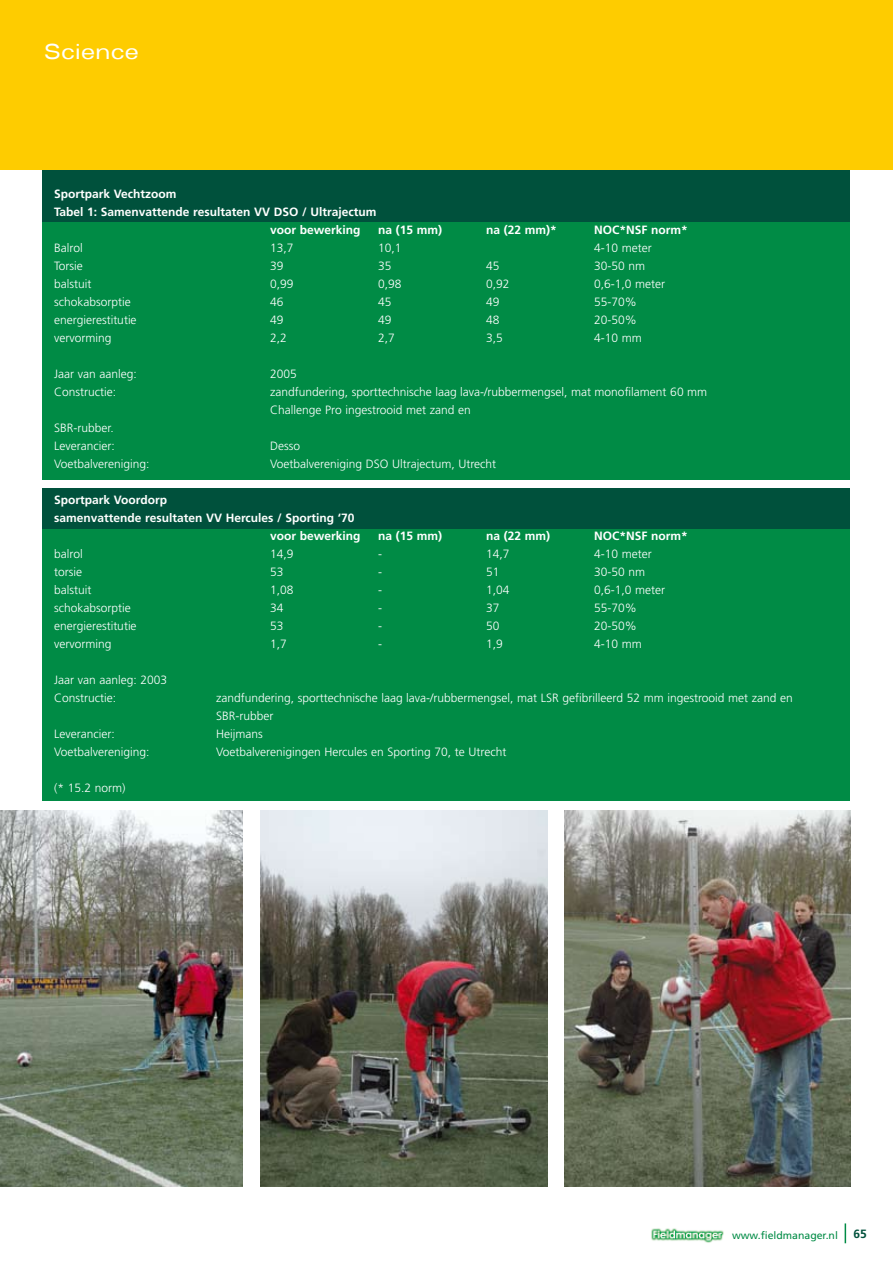
<style>
.page{position:relative;width:893px;height:1263px;background:#fff}
.page>*{position:absolute;margin:0;border:0;box-sizing:border-box;transform-origin:0 0}
.t1{font:expanded 21px "Univers";color:#fff}
.t2{font:300 12px/18px "Frutiger";color:#fff}
.t3{font:700 12px "Frutiger";color:#fff}
.t4{font:700 12px "Frutiger";color:#00513c}
.t5{font:10.5px "Frutiger";color:#008b45}
</style>
<div class="page">
<svg style="left:845px;top:1223px;width:1px;height:20px"></svg>
<img style="left:651px;top:1228px;width:73px;height:15px">
<div style="left:43px;top:167px;width:807px;height:313px;background:#008b45"></div>
<div style="left:43px;top:167px;width:807px;height:55px;background:#00513c"></div>
<div style="left:0;top:0;width:893px;height:170px;background:#fecc00"></div>
<div style="left:43px;top:488px;width:807px;height:313px;background:#008b45"></div>
<div style="left:43px;top:488px;width:807px;height:40px;background:#00513c"></div>
<img style="left:261px;top:810px;width:286px;height:376px">
<img style="left:564px;top:810px;width:286px;height:376px">
<img style="left:0;top:810px;width:242px;height:376px">
<h1 class="t1" style="left:44px;top:39px;width:96px">Science</h1>
<p class="t3" style="left:54px;top:187px;width:124px">Sportpark Vechtzoom</p>
<p class="t3" style="left:54px;top:205px;width:324px">Tabel 1: Samenvattende resultaten VV DSO / Ultrajectum</p>
<p class="t3" style="left:270px;top:223px;width:92px">voor bewerking</p>
<p class="t3" style="left:378px;top:223px;width:66px">na (15 mm)</p>
<p class="t3" style="left:486px;top:223px;width:72px">na (22 mm)*</p>
<p class="t3" style="left:594px;top:223px;width:95px">NOC*NSF norm*</p>
<p class="t2" style="left:54px;top:239px;width:30px">Balrol</p>
<p class="t2" style="left:270px;top:239px;width:25px">13,7</p>
<p class="t2" style="left:378px;top:239px;width:25px">10,1</p>
<p class="t2" style="left:594px;top:239px;width:59px">4-10 meter</p>
<p class="t2" style="left:54px;top:257px;width:30px">Torsie</p>
<p class="t2" style="left:270px;top:257px;width:15px">39</p>
<p class="t2" style="left:378px;top:257px;width:15px">35</p>
<p class="t2" style="left:486px;top:257px;width:15px">45</p>
<p class="t2" style="left:594px;top:257px;width:53px">30-50 nm</p>
<p class="t2" style="left:54px;top:275px;width:39px">balstuit</p>
<p class="t2" style="left:270px;top:275px;width:25px">0,99</p>
<p class="t2" style="left:378px;top:275px;width:25px">0,98</p>
<p class="t2" style="left:486px;top:275px;width:25px">0,92</p>
<p class="t2" style="left:594px;top:275px;width:73px">0,6-1,0 meter</p>
<p class="t2" style="left:54px;top:293px;width:78px">schokabsorptie</p>
<p class="t2" style="left:270px;top:293px;width:15px">46</p>
<p class="t2" style="left:378px;top:293px;width:15px">45</p>
<p class="t2" style="left:486px;top:293px;width:15px">49</p>
<p class="t2" style="left:594px;top:293px;width:44px">55-70%</p>
<p class="t2" style="left:54px;top:311px;width:84px">energierestitutie</p>
<p class="t2" style="left:270px;top:311px;width:15px">49</p>
<p class="t2" style="left:378px;top:311px;width:15px">49</p>
<p class="t2" style="left:486px;top:311px;width:15px">48</p>
<p class="t2" style="left:594px;top:311px;width:44px">20-50%</p>
<p class="t2" style="left:54px;top:329px;width:59px">vervorming</p>
<p class="t2" style="left:270px;top:329px;width:18px">2,2</p>
<p class="t2" style="left:378px;top:329px;width:18px">2,7</p>
<p class="t2" style="left:486px;top:329px;width:18px">3,5</p>
<p class="t2" style="left:594px;top:329px;width:49px">4-10 mm</p>
<p class="t2" style="left:54px;top:365px;width:84px">Jaar van aanleg:</p>
<p class="t2" style="left:270px;top:365px;width:28px">2005</p>
<p class="t2" style="left:54px;top:383px;width:64px">Constructie:</p>
<p class="t2" style="left:270px;top:383px;width:438px">zandfundering, sporttechnische laag lava-/rubbermengsel, mat monofilament 60 mm<br>Challenge Pro ingestrooid met zand en</p>
<p class="t2" style="left:54px;top:419px;width:62px">SBR-rubber.<br>Leverancier:</p>
<p class="t2" style="left:270px;top:437px;width:32px">Desso</p>
<p class="t2" style="left:54px;top:455px;width:97px">Voetbalvereniging:</p>
<p class="t2" style="left:270px;top:455px;width:227px">Voetbalvereniging DSO Ultrajectum, Utrecht</p>
<p class="t3" style="left:54px;top:493px;width:114px">Sportpark Voordorp</p>
<p class="t3" style="left:54px;top:511px;width:302px">samenvattende resultaten VV Hercules / Sporting ‘70</p>
<p class="t3" style="left:270px;top:529px;width:92px">voor bewerking</p>
<p class="t3" style="left:378px;top:529px;width:66px">na (15 mm)</p>
<p class="t3" style="left:486px;top:529px;width:66px">na (22 mm)</p>
<p class="t3" style="left:594px;top:529px;width:95px">NOC*NSF norm*</p>
<p class="t2" style="left:54px;top:545px;width:30px">balrol</p>
<p class="t2" style="left:270px;top:545px;width:25px">14,9</p>
<p class="t2" style="left:378px;top:545px;width:5px">-</p>
<p class="t2" style="left:486px;top:545px;width:25px">14,7</p>
<p class="t2" style="left:594px;top:545px;width:59px">4-10 meter</p>
<p class="t2" style="left:54px;top:563px;width:29px">torsie</p>
<p class="t2" style="left:270px;top:563px;width:15px">53</p>
<p class="t2" style="left:378px;top:563px;width:5px">-</p>
<p class="t2" style="left:486px;top:563px;width:15px">51</p>
<p class="t2" style="left:594px;top:563px;width:53px">30-50 nm</p>
<p class="t2" style="left:54px;top:581px;width:39px">balstuit</p>
<p class="t2" style="left:270px;top:581px;width:25px">1,08</p>
<p class="t2" style="left:378px;top:581px;width:5px">-</p>
<p class="t2" style="left:486px;top:581px;width:25px">1,04</p>
<p class="t2" style="left:594px;top:581px;width:73px">0,6-1,0 meter</p>
<p class="t2" style="left:54px;top:599px;width:78px">schokabsorptie</p>
<p class="t2" style="left:270px;top:599px;width:15px">34</p>
<p class="t2" style="left:378px;top:599px;width:5px">-</p>
<p class="t2" style="left:486px;top:599px;width:15px">37</p>
<p class="t2" style="left:594px;top:599px;width:44px">55-70%</p>
<p class="t2" style="left:54px;top:617px;width:84px">energierestitutie</p>
<p class="t2" style="left:270px;top:617px;width:15px">53</p>
<p class="t2" style="left:378px;top:617px;width:5px">-</p>
<p class="t2" style="left:486px;top:617px;width:15px">50</p>
<p class="t2" style="left:594px;top:617px;width:44px">20-50%</p>
<p class="t2" style="left:54px;top:635px;width:59px">vervorming</p>
<p class="t2" style="left:270px;top:635px;width:18px">1,7</p>
<p class="t2" style="left:378px;top:635px;width:5px">-</p>
<p class="t2" style="left:486px;top:635px;width:18px">1,9</p>
<p class="t2" style="left:594px;top:635px;width:49px">4-10 mm</p>
<p class="t2" style="left:54px;top:671px;width:115px">Jaar van aanleg: 2003<br>Constructie:</p>
<p class="t2" style="left:216px;top:689px;width:578px">zandfundering, sporttechnische laag lava-/rubbermengsel, mat LSR gefibrilleerd 52 mm ingestrooid met zand en<br>SBR-rubber</p>
<p class="t2" style="left:54px;top:725px;width:62px">Leverancier:</p>
<p class="t2" style="left:216px;top:725px;width:48px">Heijmans</p>
<p class="t2" style="left:54px;top:743px;width:97px">Voetbalvereniging:</p>
<p class="t2" style="left:216px;top:743px;width:292px">Voetbalverenigingen Hercules en Sporting 70, te Utrecht</p>
<p class="t2" style="left:54px;top:779px;width:73px">(* 15.2 norm)</p>
<p class="t5" style="left:732px;top:1229px;width:107px">www.fieldmanager.nl</p>
<p class="t4" style="left:853px;top:1227px;width:15px">65</p>
</div>
